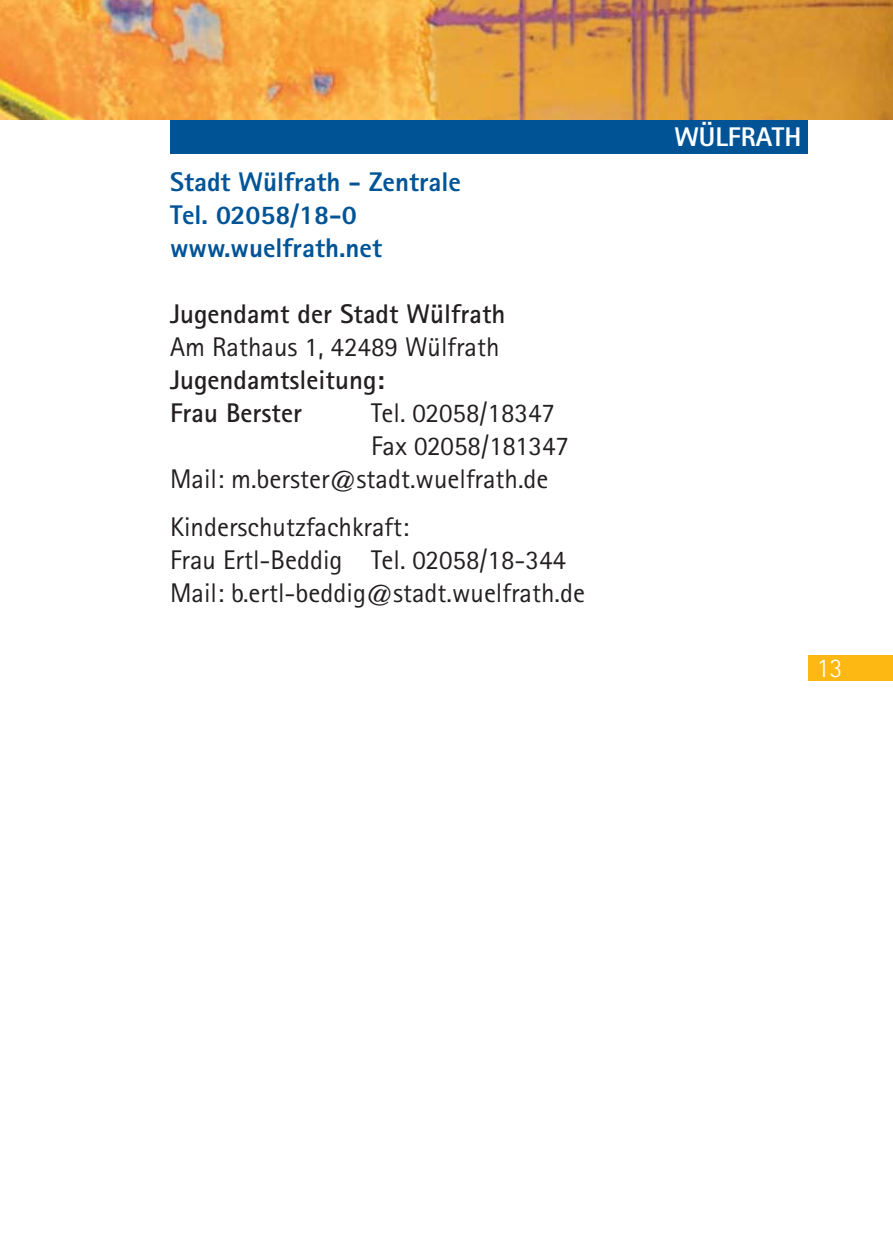
<style>
.page{position:relative;width:893px;height:1259px;background:#fff}
.page>*{position:absolute;margin:0;border:0;box-sizing:border-box;transform-origin:0 0}
.t1{font:27px/33px "Rotis Sans Serif";color:#231f20}
.t2{font:700 27px/33px "Rotis Sans Serif";color:#231f20}
.t3{font:800 27px/33px "Rotis Sans Serif";color:#005496}
.t4{font:800 27px "Rotis Sans Serif";color:#fff}
.t5{font:300 27px "Rotis Sans Serif";color:#fff}
.s1{color:#005496}
</style>
<div class="page">
<div style="left:808px;top:655px;width:85px;height:25px;background:#fdb813"></div>
<div style="left:170px;top:119px;width:638px;height:34px;background:#005496"></div>
<img style="left:0;top:0;width:893px;height:119px">
<p class="t3" style="left:170px;top:168px;width:292px">Stadt Wülfrath - Zentrale<br>Tel. 02058/18-0 www.wuelfrath.net</p>
<p class="t2" style="left:170px;top:300px;width:337px">Jugendamt der Stadt Wülfrath</p>
<p class="t1" style="left:170px;top:333px;width:331px">Am Rathaus 1, 42489 Wülfrath</p>
<p class="t2" style="left:170px;top:366px;width:216px">Jugendamtsleitung:<br>Frau Berster</p>
<p class="t1" style="left:371px;top:399px;width:185px">Tel. 02058/18347</p>
<p class="t1" style="left:371px;top:432px;width:199px">Fax 02058/181347</p>
<p class="t1" style="left:170px;top:465px;width:380px">Mail: m.berster@stadt.wuelfrath.de</p>
<p class="t1" style="left:170px;top:513px;width:416px">Kinderschutzfachkraft:<br>Frau Ertl-Beddig Tel. 02058/18-344<br>Mail: b.ertl-beddig@stadt.wuelfrath.de</p>
<p class="t4" style="left:674px;top:128px;width:135px">WÜLFRATH<span class="s1">.</span></p>
<p class="t5" style="left:816px;top:658px;width:27px">13</p>
</div>
